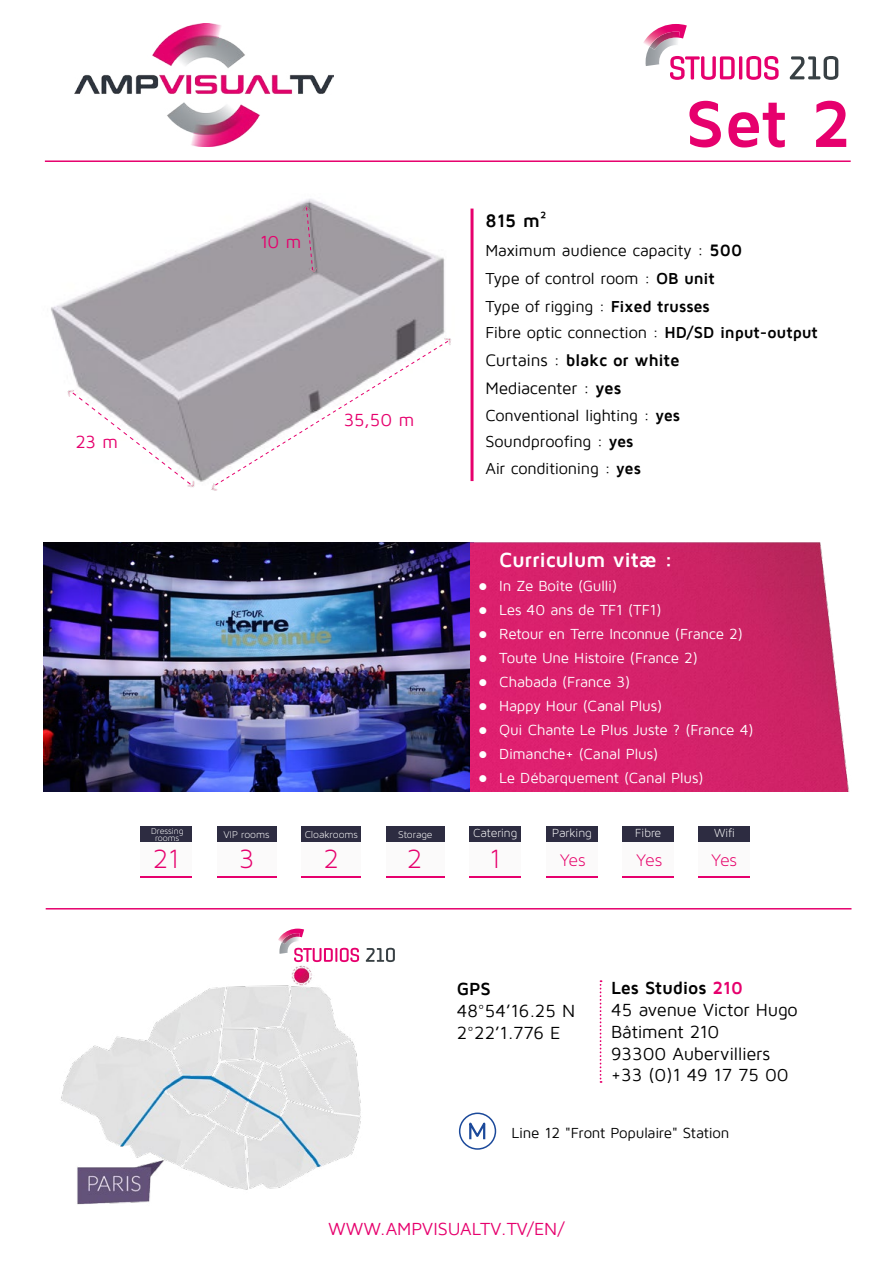
<style>
.page{position:relative;width:893px;height:1263px;background:#fff}
.page>*{position:absolute;margin:0;border:0;box-sizing:border-box;transform-origin:0 0}
.t1{font:700 68.4px "Maven Pro";color:#e6006d}
.t2{font:28.35px "Maven Pro Light 300";color:#e6006d}
.t3{font:700 21px "Maven Pro";letter-spacing:-.015em;color:#fff}
.t4{font:700 18.6px "Maven Pro";color:#000}
.t5{font:18px/21.6px "Maven Pro";letter-spacing:-.015em;color:#000}
.t6{font:18px "Maven Pro";color:#e6006d}
.t7{font:18px "Maven Pro Light 300";letter-spacing:-.04em;color:#e60069}
.t8{font:700 18px "Maven Pro";color:#000}
.t9{font:17.1px/27.9px "Maven Pro";letter-spacing:-.015em;color:#000}
.t10{font:16.35px/27.5px "Maven Pro";letter-spacing:-.015em;color:#000}
.t11{font:15px/24px "Maven Pro";letter-spacing:-.015em;color:#fff}
.t12{font:15px "Maven Pro";letter-spacing:-.015em;color:#000}
.t13{font:12.6px "Maven Pro Light 300";color:#fff}
.t14{font:12px/24px "Wingdings";color:#fff;text-align:justify}
.t15{font:10.5px "Maven Pro Light 300";letter-spacing:-.005em;color:#fff}
.t16{font:9px/7.5px "Maven Pro Light 300";letter-spacing:-.01em;color:#fff;text-align:center}
.s1{font-size:17.1px}
.s2{font-weight:700;font-size:17.1px}
.s3{font-weight:700}
.s4{font-weight:700;color:#e6006d}
</style>
<div class="page">
<img style="left:645px;top:47px;width:19px;height:19px">
<img style="left:650px;top:47px;width:18px;height:3px">
<img style="left:643px;top:24px;width:44px;height:23px">
<svg style="left:670px;top:56px;width:65px;height:24px"></svg>
<hr style="left:739px;top:56px;width:3px;height:24px;background:#e6006d">
<svg style="left:746px;top:56px;width:33px;height:24px"></svg>
<svg style="left:790px;top:56px;width:48px;height:24px"></svg>
<hr style="left:45px;top:160px;width:806px;height:2px;background:#e6006d">
<hr style="left:470px;top:209px;width:3px;height:272px;background:#e6006d">
<img style="left:74px;top:24px;width:260px;height:123px">
<img style="left:43px;top:543px;width:427px;height:248px">
<img style="left:470px;top:543px;width:379px;height:248px">
<img style="left:51px;top:199px;width:394px;height:283px">
<svg style="left:64px;top:385px;width:134px;height:102px"></svg>
<svg style="left:207px;top:334px;width:244px;height:157px"></svg>
<svg style="left:301px;top:203px;width:17px;height:72px"></svg>
<hr style="left:46px;top:908px;width:805px;height:1px;background:#e6006d">
<div style="left:459px;top:1112px;width:37px;height:38px;border:1px solid #1b499a;border-radius:50%"></div>
<svg style="left:468px;top:1115px;width:18px;height:25px"></svg>
<svg style="left:600px;top:980px;width:2px;height:103px"></svg>
<img style="left:61px;top:962px;width:300px;height:243px">
<div style="left:302px;top:826px;width:59px;height:51px;background:#fbfafa"></div>
<hr style="left:302px;top:876px;width:59px;height:1px;background:#e6006d">
<div style="left:302px;top:826px;width:59px;height:15px;background:#2d2c41"></div>
<div style="left:622px;top:826px;width:51px;height:51px;background:#fbfafa"></div>
<hr style="left:622px;top:876px;width:51px;height:1px;background:#e6006d">
<div style="left:622px;top:826px;width:51px;height:15px;background:#2d2c41"></div>
<div style="left:699px;top:826px;width:51px;height:51px;background:#fbfafa"></div>
<hr style="left:699px;top:876px;width:51px;height:1px;background:#e6006d">
<div style="left:699px;top:826px;width:51px;height:15px;background:#2d2c41"></div>
<div style="left:140px;top:826px;width:51px;height:51px;background:#fbfafa"></div>
<hr style="left:140px;top:876px;width:51px;height:1px;background:#e6006d">
<div style="left:140px;top:826px;width:51px;height:15px;background:#2d2c41"></div>
<div style="left:386px;top:826px;width:58px;height:51px;background:#fbfafa"></div>
<hr style="left:386px;top:876px;width:58px;height:1px;background:#e6006d">
<div style="left:386px;top:826px;width:58px;height:15px;background:#2d2c41"></div>
<div style="left:470px;top:826px;width:51px;height:51px;background:#fbfafa"></div>
<hr style="left:470px;top:876px;width:51px;height:1px;background:#e6006d">
<div style="left:470px;top:826px;width:51px;height:15px;background:#2d2c41"></div>
<div style="left:546px;top:826px;width:51px;height:51px;background:#fbfafa"></div>
<hr style="left:546px;top:876px;width:51px;height:1px;background:#e6006d">
<div style="left:546px;top:826px;width:51px;height:15px;background:#2d2c41"></div>
<div style="left:217px;top:826px;width:59px;height:51px;background:#fbfafa"></div>
<hr style="left:217px;top:876px;width:59px;height:1px;background:#e6006d">
<div style="left:217px;top:826px;width:59px;height:15px;background:#2d2c41"></div>
<img style="left:279px;top:942px;width:20px;height:12px">
<img style="left:282px;top:942px;width:17px;height:2px">
<img style="left:278px;top:928px;width:26px;height:14px">
<svg style="left:294px;top:948px;width:65px;height:14px"></svg>
<svg style="left:366px;top:948px;width:29px;height:14px"></svg>
<svg style="left:487px;top:591px;width:12px;height:1px"></svg>
<svg style="left:487px;top:615px;width:12px;height:1px"></svg>
<svg style="left:487px;top:639px;width:12px;height:1px"></svg>
<svg style="left:487px;top:663px;width:12px;height:1px"></svg>
<p class="t6" style="left:76px;top:433px;width:44px">23 m</p>
<p class="t6" style="left:260px;top:233px;width:43px">10 m</p>
<p class="t6" style="left:344px;top:411px;width:72px">35,50 m</p>
<p class="t16" style="left:151px;top:827px;width:34px">Dressing rooms</p>
<p class="t15" style="left:223px;top:829px;width:48px">VIP rooms</p>
<p class="t15" style="left:305px;top:829px;width:55px">Cloakrooms</p>
<p class="t15" style="left:398px;top:829px;width:36px">Storage</p>
<p class="t4" style="left:485px;top:211px;width:63px">815 m²</p>
<h1 class="t1" style="left:685px;top:88px;width:168px">Set 2</h1>
<p class="t10" style="left:485px;top:237px;width:334px">Maximum audience capacity <span class="s1">:</span> <span class="s2">500<br></span>Type of control room : <span class="s3">OB unit<br></span>Type of rigging : <span class="s3">Fixed trusses<br></span>Fibre optic connection : <span class="s3">HD/SD input-output</span></p>
<p class="t9" style="left:485px;top:347px;width:196px">Curtains : <span class="s3">blakc or white<br></span>Mediacenter : <span class="s3">yes</span></p>
<p class="t10" style="left:485px;top:402px;width:196px;line-height:26.7px">Conventional lighting : <span class="s3">yes<br></span>Soundproofing : <span class="s3">yes<br></span>Air conditioning : <span class="s3">yes</span></p>
<p class="t14" style="left:478px;top:575px;width:10px">● ● ● ● ● ● ● ● ●</p>
<h3 class="t3" style="left:499px;top:549px;width:175px">Curriculum vitæ :</h3>
<p class="t11" style="left:499px;top:574px;width:256px">In Ze Boîte (Gulli)<br>Les 40 ans de TF1 (TF1)<br>Retour en Terre Inconnue (France 2)<br>Toute Une Histoire (France 2)<br>Chabada (France 3)<br>Happy Hour (Canal Plus)<br>Qui Chante Le Plus Juste ? (France 4)<br>Dimanche+ (Canal Plus)<br>Le Débarquement (Canal Plus)</p>
<p class="t13" style="left:473px;top:826px;width:46px">Catering</p>
<p class="t13" style="left:552px;top:826px;width:41px">Parking</p>
<p class="t13" style="left:635px;top:826px;width:28px">Fibre</p>
<p class="t13" style="left:714px;top:826px;width:22px">Wifi</p>
<h2 class="t2" style="left:239px;top:843px;width:16px">3</h2>
<h2 class="t2" style="left:153px;top:843px;width:28px">21</h2>
<h2 class="t2" style="left:407px;top:843px;width:17px">2</h2>
<h2 class="t2" style="left:489px;top:843px;width:13px">1</h2>
<h2 class="t2" style="left:324px;top:843px;width:17px">2</h2>
<p class="t7" style="left:560px;top:850px;width:28px">Yes</p>
<p class="t7" style="left:636px;top:850px;width:28px">Yes</p>
<p class="t7" style="left:711px;top:850px;width:28px">Yes</p>
<p class="t8" style="left:457px;top:980px;width:36px">GPS</p>
<p class="t5" style="left:457px;top:1000px;width:120px">48°54’16.25 N<br>2°22’1.776 E</p>
<p class="t5" style="left:611px;top:978px;width:188px"><span class="s3">Les Studios</span> <span class="s4">210<br></span>45 avenue Victor Hugo<br>Bâtiment 210<br>93300 Aubervilliers +33 (0)1 49 17 75 00</p>
<p class="t12" style="left:512px;top:1125px;width:219px">Line 12 "Front Populaire" Station</p>
<p class="t6" style="left:328px;top:1219px;width:238px">WWW.AMPVISUALTV.TV/EN/</p>
</div>
